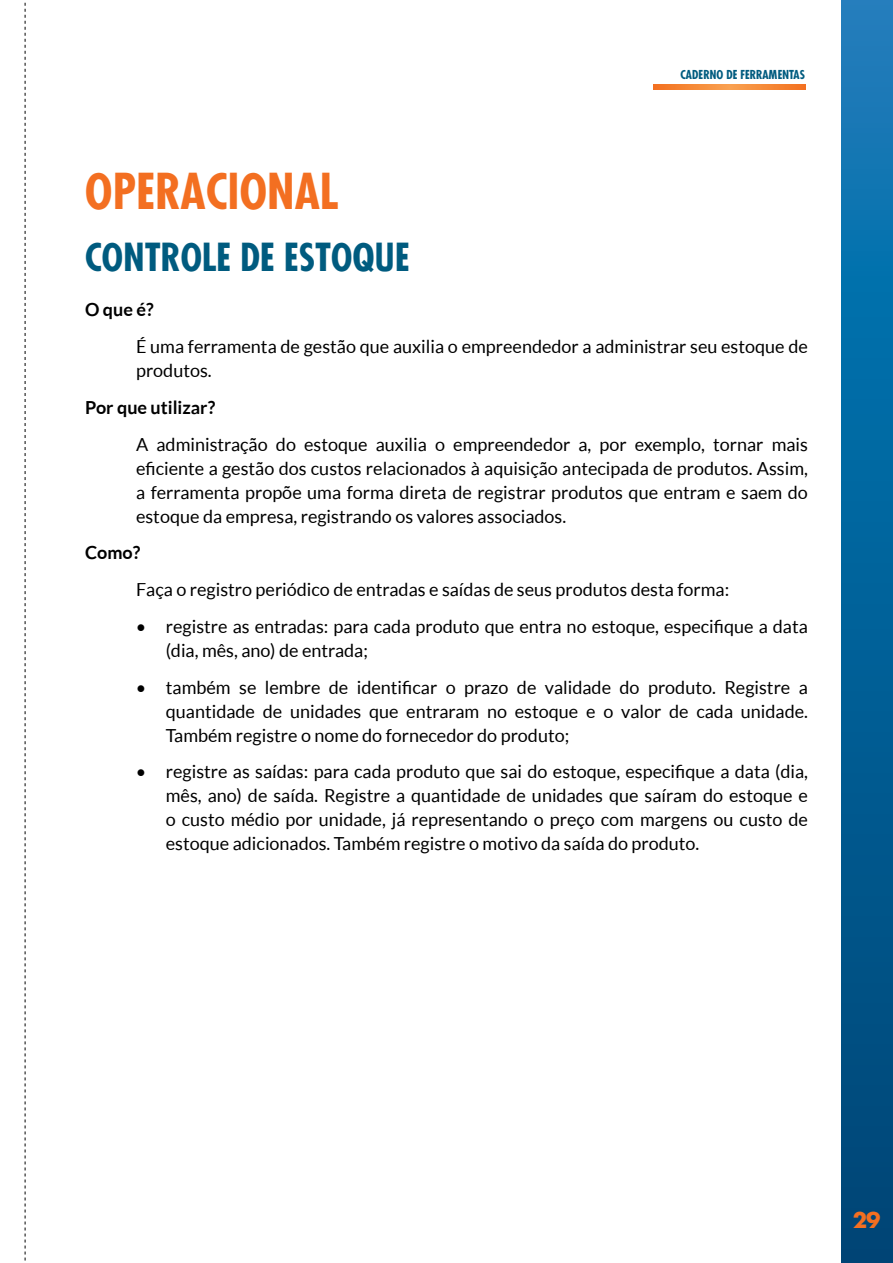
<style>
.page{position:relative;width:893px;height:1263px;background:#fff}
.page>*{position:absolute;margin:0;border:0;box-sizing:border-box;transform-origin:0 0}
.t1{font:700 condensed 48px "Futura";color:#f36f21}
.t2{font:700 condensed 37.5px "Futura";color:#005b7f}
.t3{font:700 21px "Futura";color:#f36f21}
.t4{font:18px/24px "Lato";color:#000;text-align:justify}
.t5{font:700 18px "Lato";color:#000}
.t6{font:700 condensed 12px "Futura";color:#005b7f}
</style>
<div class="page">
<svg style="left:653px;top:85px;width:152px;height:5px"></svg>
<svg style="left:842px;top:0;width:51px;height:1263px;background:#046198"></svg>
<svg style="left:25px;top:2px;width:1px;height:1259px"></svg>
<p class="t6" style="left:681px;top:67px;width:126px">CADERNO DE FERRAMENTAS</p>
<h1 class="t1" style="left:85px;top:160px;width:255px">OPERACIONAL</h1>
<h2 class="t2" style="left:85px;top:233px;width:326px">CONTROLE DE ESTOQUE</h2>
<p class="t5" style="left:85px;top:299px;width:70px">O que é?</p>
<p class="t4" style="left:136px;top:334px;width:673px">É uma ferramenta de gestão que auxilia o empreendedor a administrar seu estoque de produtos.</p>
<p class="t5" style="left:85px;top:397px;width:132px">Por que utilizar?</p>
<p class="t4" style="left:136px;top:432px;width:673px">A administração do estoque auxilia o empreendedor a, por exemplo, tornar mais eficiente a gestão dos custos relacionados à aquisição antecipada de produtos. Assim, a ferramenta propõe uma forma direta de registrar produtos que entram e saem do estoque da empresa, registrando os valores associados.</p>
<p class="t5" style="left:85px;top:542px;width:57px">Como?</p>
<p class="t4" style="left:136px;top:577px;width:595px">Faça o registro periódico de entradas e saídas de seus produtos desta forma:</p>
<p class="t4" style="left:166px;top:614px;width:644px;text-indent:-30px">• registre as entradas: para cada produto que entra no estoque, especifique a data (dia, mês, ano) de entrada;</p>
<p class="t4" style="left:166px;top:675px;width:644px;text-indent:-30px">• também se lembre de identificar o prazo de validade do produto. Registre a quantidade de unidades que entraram no estoque e o valor de cada unidade.<br>Também registre o nome do fornecedor do produto;</p>
<p class="t4" style="left:166px;top:760px;width:644px;text-indent:-30px">• registre as saídas: para cada produto que sai do estoque, especifique a data (dia, mês, ano) de saída. Registre a quantidade de unidades que saíram do estoque e o custo médio por unidade, já representando o preço com margens ou custo de estoque adicionados. Também registre o motivo da saída do produto.</p>
<p class="t3" style="left:853px;top:1206px;width:29px">29</p>
</div>
